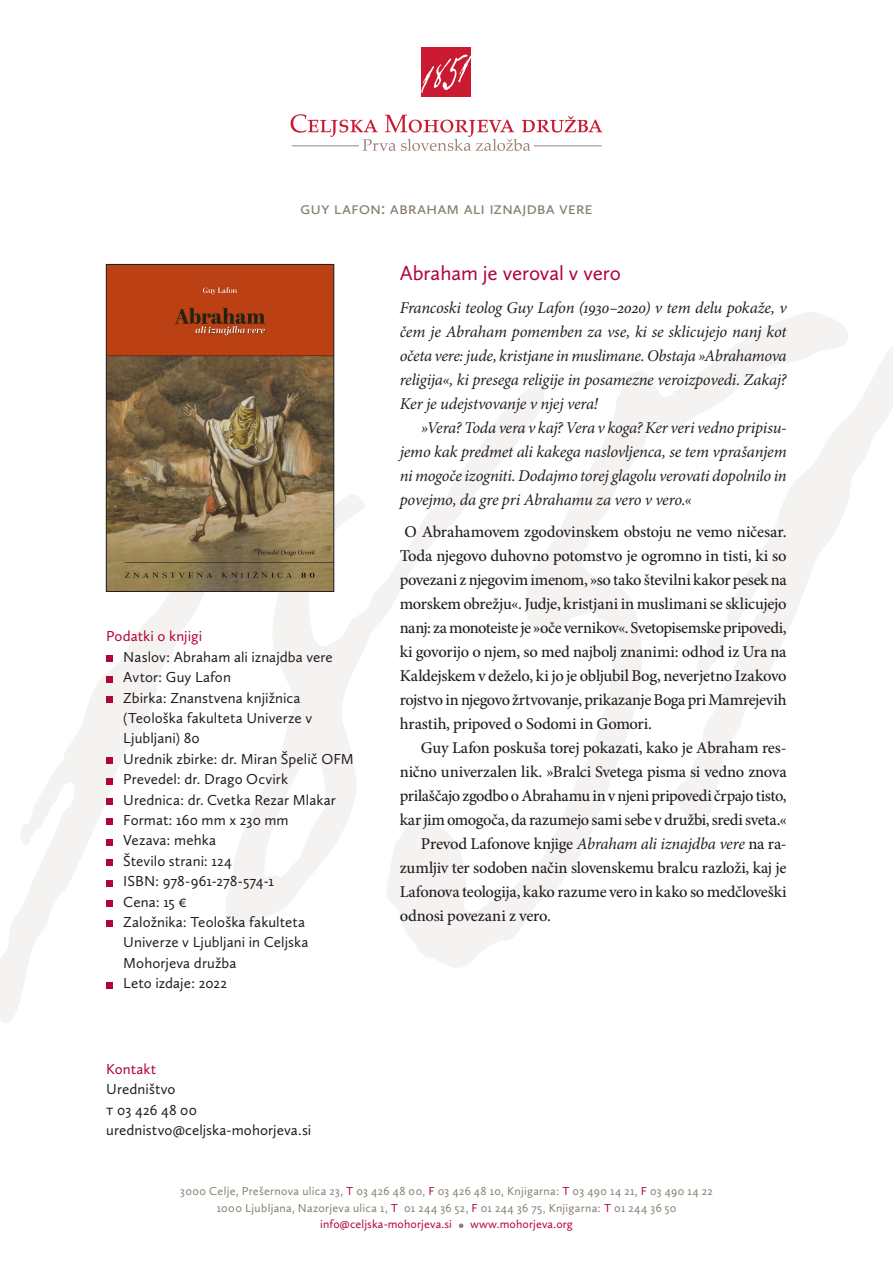
<style>
.page{position:relative;width:893px;height:1263px;background:#fff}
.page>*{position:absolute;margin:0;border:0;box-sizing:border-box;transform-origin:0 0}
.Glavni_naslov-rdec{font:21px "Calluna Sans";color:#b30437}
.Prvi_naslov{font:18px "Calluna Sans";letter-spacing:-.005em;color:#887f6f}
.Prvi_odstavek-kurziv{font:500 16.5px/24px "Minion Pro";letter-spacing:-.015em;color:#231f20;text-align:justify}
.Prvi_odstavek-kurziv-2{font:italic 16.5px/24px "Minion Pro";letter-spacing:-.015em;color:#231f20;text-align:justify}
.Osnovno_besedilo{font:500 16.5px/24px "Minion Pro";letter-spacing:-.015em;color:#231f20;text-align:justify}
.Podatki{font:15px/20.4px "Calluna Sans";letter-spacing:.005em;color:#231f20}
.Podatki_o_knjigi_nas{font:15px "Calluna Sans";color:#b30437}
.Podatki-2{font:15px "Calluna Sans";color:#b30437}
.Osnovno_besedilo-2{font:12px "Calluna Sans";letter-spacing:.03em;color:#887f6f}
.t1{font:12px "Calluna Sans";letter-spacing:.01em;color:#b30437}
.s1{font-weight:400;font-style:italic}
.s2{color:#b30437}
.s3{font-size:16.5px;color:#887f6f}
</style>
<div class="page">
<svg style="left:232px;top:383px;width:150px;height:544px"></svg>
<svg style="left:382px;top:312px;width:461px;height:656px"></svg>
<svg style="left:0;top:522px;width:232px;height:501px"></svg>
<svg style="left:18px;top:788px;width:34px;height:60px"></svg>
<svg style="left:668px;top:326px;width:225px;height:515px"></svg>
<div style="left:106px;top:655px;width:7px;height:7px;background:#b30437"></div>
<div style="left:106px;top:676px;width:7px;height:6px;background:#b30437"></div>
<div style="left:106px;top:696px;width:7px;height:7px;background:#b30437"></div>
<div style="left:106px;top:757px;width:7px;height:7px;background:#b30437"></div>
<div style="left:106px;top:778px;width:7px;height:6px;background:#b30437"></div>
<div style="left:106px;top:798px;width:7px;height:7px;background:#b30437"></div>
<div style="left:106px;top:819px;width:7px;height:6px;background:#b30437"></div>
<div style="left:106px;top:839px;width:7px;height:6px;background:#b30437"></div>
<div style="left:106px;top:859px;width:7px;height:7px;background:#b30437"></div>
<div style="left:106px;top:880px;width:7px;height:6px;background:#b30437"></div>
<div style="left:106px;top:900px;width:7px;height:7px;background:#b30437"></div>
<div style="left:106px;top:921px;width:7px;height:6px;background:#b30437"></div>
<div style="left:106px;top:982px;width:7px;height:6px;background:#b30437"></div>
<img style="left:108px;top:266px;width:224px;height:323px">
<div style="left:106px;top:264px;width:228px;height:327px;border:1px solid #231f20"></div>
<div style="left:422px;top:47px;width:49px;height:50px;background:#ca1a31"></div>
<svg style="left:421px;top:54px;width:50px;height:40px"></svg>
<svg style="left:291px;top:114px;width:311px;height:37px"></svg>
<hr style="left:292px;top:146px;width:67px;height:1px;background:#9b837a">
<hr style="left:534px;top:146px;width:68px;height:1px;background:#9b837a">
<p class="Prvi_naslov" style="left:300px;top:197px;width:294px">guy lafon: abraham ali iznajdba vere</p>
<p class="Podatki_o_knjigi_nas" style="left:106px;top:627px;width:97px">Podatki o knjigi</p>
<p class="Podatki" style="left:123px;top:646px;width:211px">Naslov: Abraham ali iznajdba vere</p>
<p class="Podatki" style="left:123px;top:667px;width:109px">Avtor: Guy Lafon</p>
<p class="Podatki" style="left:123px;top:687px;width:190px">Zbirka: Znanstvena knjižnica (Teološka fakulteta Univerze v<br>Ljubljani) 80</p>
<p class="Podatki" style="left:123px;top:748px;width:232px">Urednik zbirke: dr. Miran Špelič OFM</p>
<p class="Podatki" style="left:123px;top:769px;width:166px">Prevedel: dr. Drago Ocvirk</p>
<p class="Podatki" style="left:123px;top:789px;width:214px">Urednica: dr. Cvetka Rezar Mlakar</p>
<p class="Podatki" style="left:123px;top:809px;width:167px">Format: 160 mm x 230 mm</p>
<p class="Podatki" style="left:123px;top:830px;width:94px">Vezava: mehka</p>
<p class="Podatki" style="left:123px;top:850px;width:110px">Število strani: 124</p>
<p class="Podatki" style="left:123px;top:871px;width:152px">ISBN: 978-961-278-574-1</p>
<p class="Podatki" style="left:123px;top:891px;width:65px">Cena: 15 €</p>
<p class="Podatki" style="left:123px;top:911px;width:187px">Založnika: Teološka fakulteta<br>Univerze v Ljubljani in Celjska<br>Mohorjeva družba</p>
<p class="Podatki" style="left:123px;top:973px;width:105px">Leto izdaje: 2022</p>
<p class="Podatki-2" style="left:106px;top:1059px;width:52px">Kontakt</p>
<p class="Podatki" style="left:106px;top:1079px;width:71px">Uredništvo</p>
<p class="Podatki" style="left:106px;top:1099px;width:92px">t 03 426 48 00</p>
<p class="Podatki" style="left:106px;top:1119px;width:207px">urednistvo@celjska-mohorjeva.si</p>
<p class="Glavni_naslov-rdec" style="left:400px;top:260px;width:223px">Abraham je veroval v vero</p>
<p class="Prvi_odstavek-kurziv-2" style="left:400px;top:296px;width:388px">Francoski teolog Guy Lafon (1930–2020) v tem delu pokaže, v čem je Abraham pomemben za vse, ki se sklicujejo nanj kot očeta vere: jude, kristjane in muslimane. Obstaja »Abrahamova religija«, ki presega religije in posamezne veroizpovedi. Zakaj?<br>Ker je udejstvovanje v njej vera!</p>
<p class="Prvi_odstavek-kurziv-2" style="left:400px;top:416px;width:388px;text-indent:21px">»Vera? Toda vera v kaj? Vera v koga? Ker veri vedno pripisu&shy;jemo kak predmet ali kakega naslovljenca, se tem vprašanjem ni mogoče izogniti. Dodajmo torej glagolu verovati dopolnilo in povejmo, da gre pri Abrahamu za vero v vero.«</p>
<p class="Prvi_odstavek-kurziv" style="left:400px;top:520px;width:388px">O Abrahamovem zgodovinskem obstoju ne vemo ničesar.<br>Toda njegovo duhovno potomstvo je ogromno in tisti, ki so povezani z njegovim imenom, »so tako številni kakor pesek na morskem obrežju«. Judje, kristjani in muslimani se sklicujejo nanj: za monoteiste je »oče vernikov«. Svetopisemske pripovedi, ki govorijo o njem, so med najbolj znanimi: odhod iz Ura na Kaldejskem v deželo, ki jo je obljubil Bog, neverjetno Izakovo rojstvo in njegovo žrtvovanje, prikazanje Boga pri Mamrejevih hrastih, pripoved o Sodomi in Gomori.</p>
<p class="Osnovno_besedilo" style="left:400px;top:736px;width:388px;text-indent:21px">Guy Lafon poskuša torej pokazati, kako je Abraham res&shy;nično univerzalen lik. »Bralci Svetega pisma si vedno znova prilaščajo zgodbo o Abrahamu in v njeni pripovedi črpajo tisto, kar jim omogoča, da razumejo sami sebe v družbi, sredi sveta.«</p>
<p class="Osnovno_besedilo" style="left:400px;top:832px;width:388px;text-indent:21px">Prevod Lafonove knjige <span class="s1">Abraham ali iznajdba vere</span> na ra&shy;zumljiv ter sodoben način slovenskemu bralcu razloži, kaj je Lafonova teologija, kako razume vero in kako so medčloveški odnosi povezani z vero.</p>
<p class="Osnovno_besedilo-2" style="left:180px;top:1184px;width:534px">3000 Celje, Prešernova ulica 23, <span class="s2">T</span> 03 426 48 00, <span class="s2">F</span> 03 426 48 10, Knjigarna: <span class="s2">T</span> 03 490 14 21, <span class="s2">F</span> 03 490 14 22</p>
<p class="Osnovno_besedilo-2" style="left:217px;top:1201px;width:461px">1000 Ljubljana, Nazorjeva ulica 1, <span class="s2">T</span> 01 244 36 52, <span class="s2">F</span> 01 244 36 75, Knjigarna: <span class="s2">T</span> 01 244 36 50</p>
<p class="t1" style="left:320px;top:1217px;width:254px">info@celjska-mohorjeva.si <span class="s3">•</span> www.mohorjeva.org</p>
</div>
